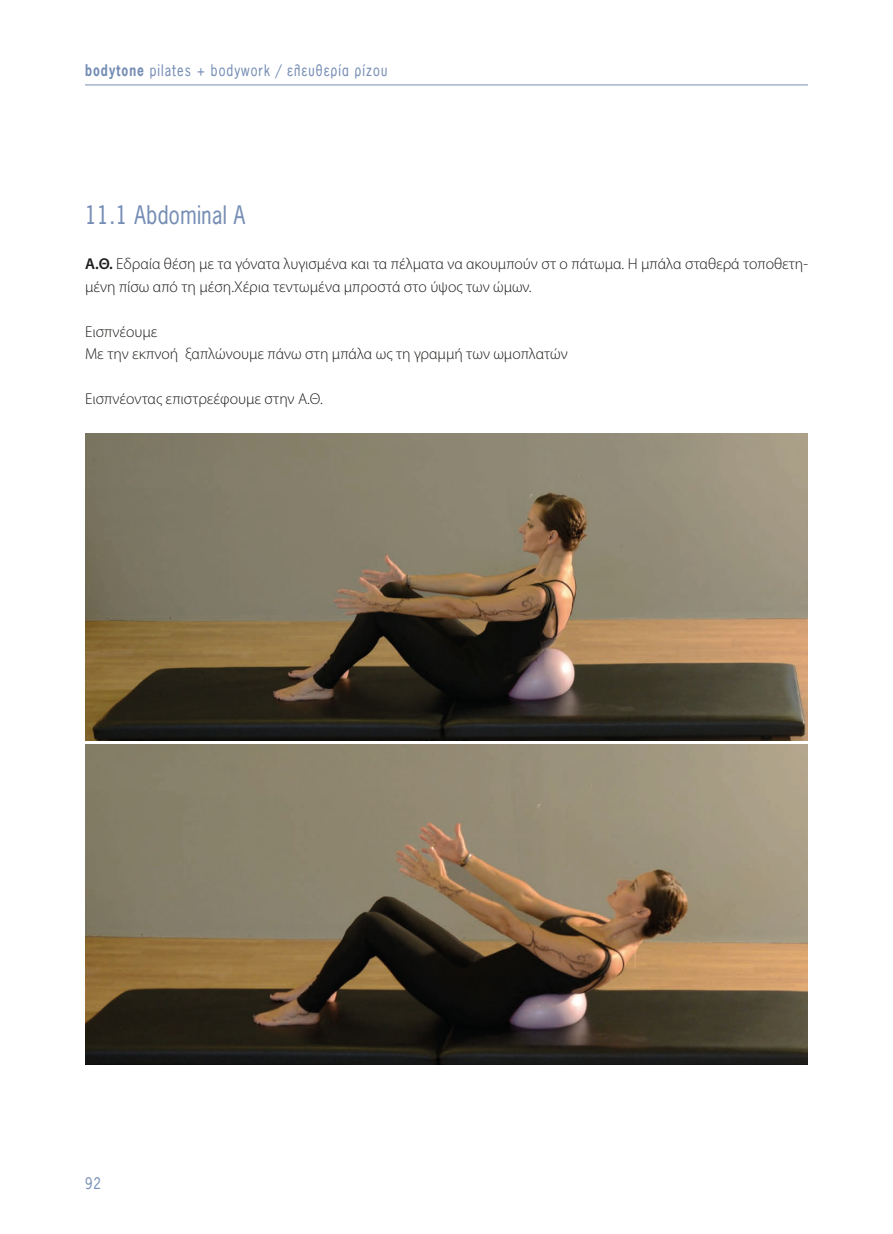
<style>
.page{position:relative;width:893px;height:1234px;background:#fff}
.page>*{position:absolute;margin:0;border:0;box-sizing:border-box;transform-origin:0 0}
.t1{font:24px "PF News Gothic Condensed";letter-spacing:.02em;color:#768eb5}
.t2{font:300 15.75px/22.5px "Myriad Pro";color:#1d1d1b}
.t3{font:15px "PF News Gothic Condensed";letter-spacing:.07em;color:#768eb5}
.s1{font-weight:700}
.s2{font-weight:600}
</style>
<div class="page">
<hr style="left:85px;top:84px;width:723px;height:1px;background:#768eb5">
<img style="left:85px;top:433px;width:723px;height:307px">
<img style="left:85px;top:744px;width:723px;height:320px">
<p class="t3" style="left:85px;top:61px;width:304px"><span class="s1">bodytone</span> pilates + bodywork / ελευθερία ρίζου</p>
<h1 class="t1" style="left:85px;top:199px;width:162px">11.1 Abdominal Α</h1>
<p class="t2" style="left:85px;top:253px;width:724px"><span class="s2">Α.Θ.</span> Εδραία θέση με τα γόνατα λυγισμένα και τα πέλματα να ακουμπούν στ ο πάτωμα. Η μπάλα σταθερά τοποθετη&shy;μένη πίσω από τη μέση.Χέρια τεντωμένα μπροστά στο ύψος των ώμων.</p>
<p class="t2" style="left:85px;top:320px;width:484px">Εισπνέουμε<br>Με την εκπνοή ξαπλώνουμε πάνω στη μπάλα ως τη γραμμή των ωμοπλατών</p>
<p class="t2" style="left:85px;top:388px;width:239px">Εισπνέοντας επιστρεέφουμε στην Α.Θ.</p>
<p class="t3" style="left:85px;top:1172px;width:17px">92</p>
</div>
